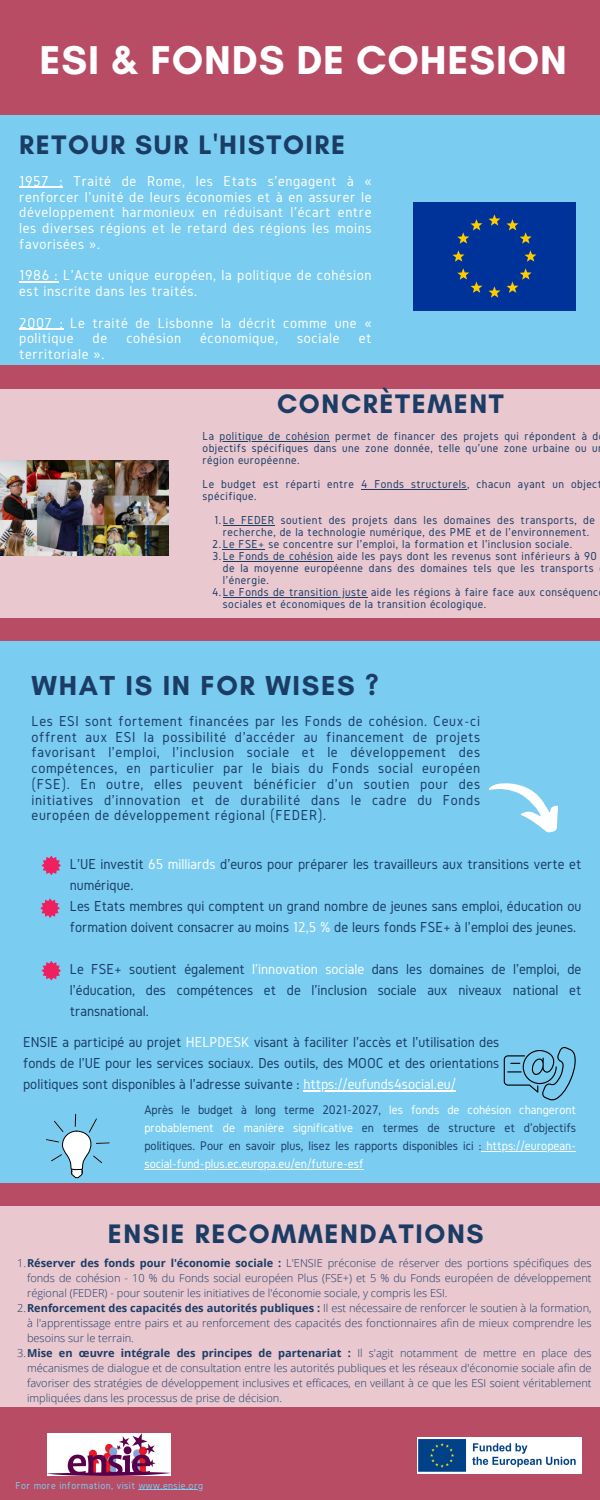
<style>
.page{position:relative;width:600px;height:1500px;background:#b84c65}
.page>*{position:absolute;margin:0;border:0;box-sizing:border-box;transform-origin:0 0}
.t1{font:700 41px "Glacial Indifference";letter-spacing:.02em;color:#fff}
.t2{font:700 28px "Glacial Indifference";letter-spacing:.06em;color:#1b3c65}
.t3{font:700 27.2px "Glacial Indifference";letter-spacing:.06em;color:#1b3c65}
.t4{font:15px/21px "Gidole";color:#1b3c65;text-align:justify}
.t5{font:15px/15.8px "Gidole";letter-spacing:.04em;color:#fff}
.t6{font:13px/18px "Gidole";color:#1b3c65;text-align:justify}
.t7{font:13px "Gidole";color:#fff}
.t8{font:12px/12px "Gidole";letter-spacing:.04em;color:#1b3c65;text-align:justify}
.t9{font:300 11px/15px "Open Sans";color:#1b3c65;text-align:justify}
.t10{font:10.5px "Gidole";letter-spacing:.04em;color:#7acdf1}
.s1{color:#fff}
.s2{color:#fbfcfd}
.s3{font-weight:700}
</style>
<div class="page">
<div style="left:0;top:115px;width:600px;height:250px;background:#7acdf1"></div>
<div style="left:0;top:389px;width:600px;height:228px;background:#e9c8d0"></div>
<div style="left:0;top:641px;width:600px;height:542px;background:#7acdf1"></div>
<div style="left:0;top:1207px;width:600px;height:200px;background:#e9c8d0"></div>
<div style="left:414px;top:202px;width:162px;height:108px;background:#039"></div>
<svg style="left:457px;top:219px;width:25px;height:25px"></svg>
<svg style="left:457px;top:268px;width:25px;height:25px"></svg>
<svg style="left:507px;top:219px;width:25px;height:25px"></svg>
<svg style="left:525px;top:250px;width:11px;height:12px"></svg>
<svg style="left:453px;top:250px;width:11px;height:12px"></svg>
<svg style="left:489px;top:286px;width:11px;height:12px"></svg>
<svg style="left:489px;top:214px;width:11px;height:12px"></svg>
<svg style="left:507px;top:268px;width:25px;height:25px"></svg>
<svg style="left:489px;top:783px;width:69px;height:50px"></svg>
<svg style="left:504px;top:1047px;width:72px;height:53px"></svg>
<svg style="left:46px;top:1114px;width:64px;height:64px"></svg>
<img style="left:48px;top:1433px;width:123px;height:42px">
<img style="left:417px;top:1437px;width:165px;height:36px">
<img style="left:0;top:461px;width:169px;height:94px">
<svg style="left:41px;top:856px;width:20px;height:19px"></svg>
<hr style="left:19px;top:187px;width:44px;height:1px;background:#fff">
<hr style="left:19px;top:281px;width:39px;height:2px;background:#fff">
<hr style="left:19px;top:328px;width:44px;height:2px;background:#fff">
<hr style="left:139px;top:1489px;width:59px;height:1px;background:#7acdf1">
<hr style="left:220px;top:441px;width:110px;height:1px;background:#1b3c65">
<hr style="left:361px;top:489px;width:106px;height:1px;background:#1b3c65">
<hr style="left:223px;top:525px;width:52px;height:1px;background:#1b3c65">
<hr style="left:223px;top:549px;width:42px;height:1px;background:#1b3c65">
<hr style="left:223px;top:561px;width:110px;height:1px;background:#1b3c65">
<hr style="left:223px;top:597px;width:144px;height:1px;background:#1b3c65">
<hr style="left:303px;top:1090px;width:153px;height:1px;background:#fff">
<hr style="left:481px;top:1151px;width:95px;height:1px;background:#fff">
<hr style="left:144px;top:1169px;width:220px;height:1px;background:#fff">
<svg style="left:40px;top:898px;width:20px;height:20px"></svg>
<svg style="left:41px;top:961px;width:20px;height:20px"></svg>
<h3 class="t1" style="left:40px;top:35px;width:529px">ESI &amp; FONDS DE COHESION</h3>
<h3 class="t3" style="left:19px;top:129px;width:328px">RETOUR SUR L'HISTOIRE</h3>
<p class="t5" style="left:19px;top:173px;width:354px;text-align:justify">1957 : Traité de Rome, les États s'engagent à « renforcer l'unité de leurs économies et à en assurer le développement harmonieux en réduisant l'écart entre les diverses régions et le retard des régions les moins favorisées ».</p>
<h2 class="t5" style="left:19px;top:267px;width:354px">1986 : L'Acte unique européen, la politique de cohésion est inscrite dans les traités.</h2>
<h2 class="t5" style="left:19px;top:315px;width:354px">2007 : Le traité de Lisbonne la décrit comme une « politique</h2>
<h2 class="t5" style="left:93px;top:330px;width:16px">de</h2>
<h2 class="t5" style="left:126px;top:330px;width:56px">cohésion</h2>
<h2 class="t5" style="left:200px;top:330px;width:79px">économique,</h2>
<h2 class="t5" style="left:297px;top:330px;width:44px">sociale</h2>
<h2 class="t5" style="left:359px;top:330px;width:14px">et</h2>
<h2 class="t5" style="left:19px;top:346px;width:87px">territoriale ».</h2>
<h3 class="t3" style="left:277px;top:387px;width:228px">CONCRÈTEMENT</h3>
<p class="t8" style="left:203px;top:430px;width:397px">La politique de cohésion permet de financer des projets qui répondent à d objectifs spécifiques dans une zone donnée, telle qu'une zone urbaine ou u région européenne.</p>
<p class="t8" style="left:203px;top:478px;width:401px">Le budget est réparti entre 4 Fonds structurels, chacun ayant un object spécifique.</p>
<p class="t8" style="left:214px;top:514px;width:383px">1.Le FEDER soutient des projets dans les domaines des transports, de</p>
<p class="t8" style="left:223px;top:526px;width:368px">recherche, de la technologie numérique, des PME et de l'environnement.</p>
<p class="t8" style="left:212px;top:538px;width:361px">2.Le FSE+ se concentre sur l'emploi, la formation et l'inclusion sociale.</p>
<p class="t8" style="left:213px;top:550px;width:386px">3.Le Fonds de cohésion aide les pays dont les revenus sont inférieurs à 90</p>
<p class="t8" style="left:223px;top:562px;width:372px">de la moyenne européenne dans des domaines tels que les transports</p>
<p class="t8" style="left:223px;top:574px;width:47px">l'énergie.</p>
<p class="t8" style="left:212px;top:586px;width:388px">4.Le Fonds de transition juste aide les régions à faire face aux conséquenc</p>
<p class="t8" style="left:223px;top:598px;width:265px">sociales et économiques de la transition écologique.</p>
<p class="t2" style="left:32px;top:668px;width:349px">WHAT IS IN FOR WISES ?</p>
<h1 class="t4" style="left:32px;top:713px;width:450px;line-height:15.8px">Les ESI sont fortement financées par les Fonds de cohésion. Ceux-ci offrent aux ESI la possibilité d'accéder au financement de projets favorisant l'emploi, l'inclusion sociale et le développement des compétences, en particulier par le biais du Fonds social européen (FSE). En outre, elles peuvent bénéficier d'un soutien pour des initiatives d'innovation et de durabilité dans le cadre du Fonds européen de développement régional (FEDER).</h1>
<h3 class="t4" style="left:70px;top:853px;width:513px;text-align:left">L'UE investit <span class="s1">65 milliards</span> d'euros pour préparer les travailleurs aux transitions verte et numérique.<br>Les États membres qui comptent un grand nombre de jeunes sans emploi, éducation ou formation doivent consacrer au moins <span class="s2">12,5 %</span> de leurs fonds FSE+ à l'emploi des jeunes.</h3>
<p class="t4" style="left:70px;top:958px;width:513px">Le FSE+ soutient également <span class="s1">l'innovation sociale</span> dans les domaines de l'emploi, de l'éducation, des compétences et de l'inclusion sociale aux niveaux national et transnational.</p>
<p class="t4" style="left:23px;top:1031px;width:478px">ENSIE a participé au projet <span class="s1">HELPDESK</span> visant à faciliter l'accès et l'utilisation des fonds de l'UE pour les services sociaux. Des outils, des MOOC et des orientations politiques sont disponibles à l'adresse suivante : <span class="s1">https://eufunds4social.eu/</span></p>
<h2 class="t6" style="left:144px;top:1101px;width:433px">Après le budget à long terme 2021-2027, <span class="s1">les fonds de cohésion changeront probablement de manière significative</span> en termes de structure et d'objectifs politiques. Pour en savoir plus, lisez les rapports disponibles ici : <span class="s1">https://european-</span></h2>
<p class="t7" style="left:144px;top:1157px;width:221px">social-fund-plus.ec.europa.eu/en/future-esf</p>
<h3 class="t3" style="left:108px;top:1217px;width:378px">ENSIE RECOMMENDATIONS</h3>
<p class="t9" style="left:27px;top:1255px;width:566px;text-indent:-10px">1.<span class="s3">Réserver des fonds pour l'économie sociale :</span> L'ENSIE préconise de réserver des portions spécifiques des fonds de cohésion - 10 % du Fonds social européen Plus (FSE+) et 5 % du Fonds européen de développement régional (FEDER) - pour soutenir les initiatives de l'économie sociale, y compris les ESI.</p>
<p class="t9" style="left:27px;top:1300px;width:566px;text-indent:-10px">2.<span class="s3">Renforcement des capacités des autorités publiques :</span> Il est nécessaire de renforcer le soutien à la formation, à l'apprentissage entre pairs et au renforcement des capacités des fonctionnaires afin de mieux comprendre les besoins sur le terrain.</p>
<p class="t9" style="left:27px;top:1345px;width:566px;text-indent:-10px">3.<span class="s3">Mise en œuvre intégrale des principes de partenariat :</span> Il s'agit notamment de mettre en place des mécanismes de dialogue et de consultation entre les autorités publiques et les réseaux d'économie sociale afin de favoriser des stratégies de développement inclusives et efficaces, en veillant à ce que les ESI soient véritablement impliquées dans les processus de prise de décision.</p>
<p class="t10" style="left:16px;top:1479px;width:189px">For more information, visit www.ensie.org</p>
</div>
